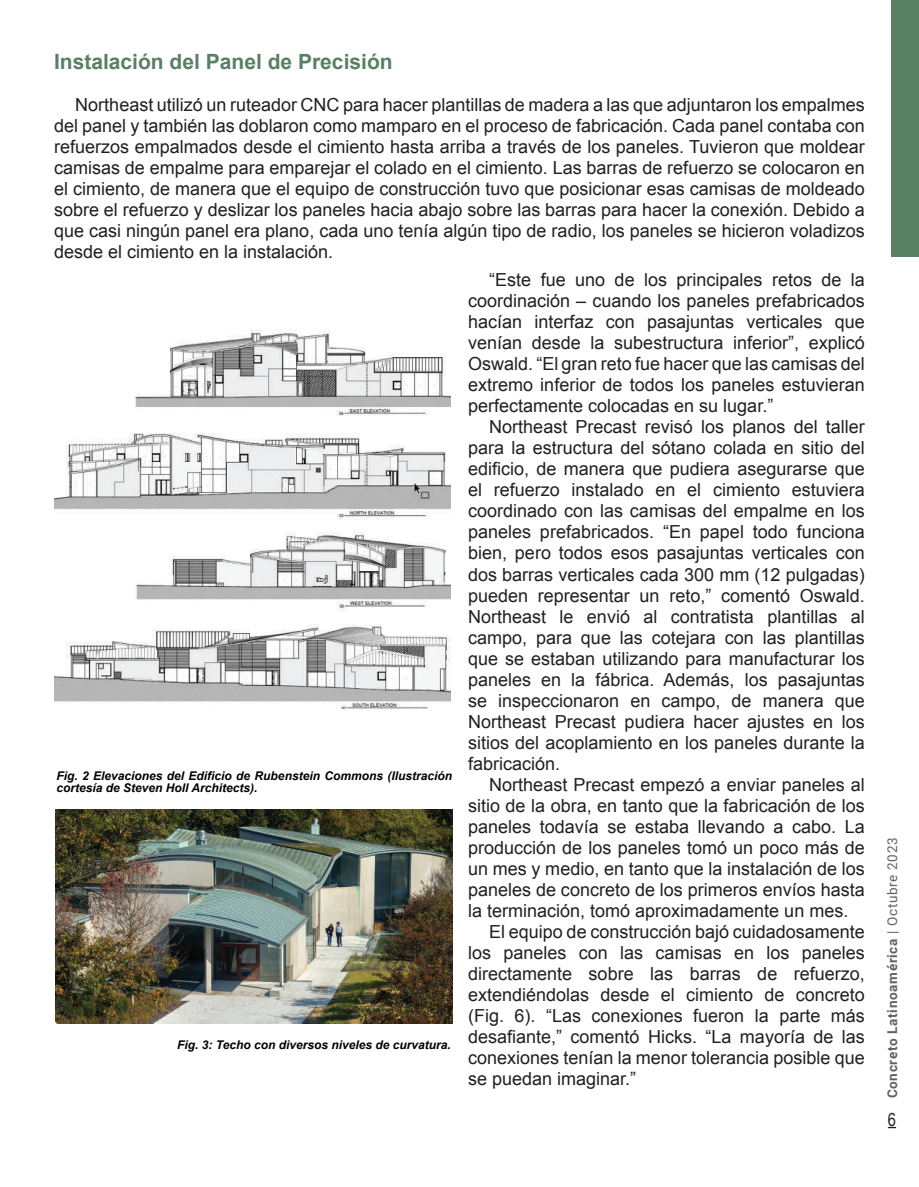
<style>
.page{position:relative;width:919px;height:1187px;background:#fff}
.page>*{position:absolute;margin:0;border:0;box-sizing:border-box;transform-origin:0 0}
.t1{font:700 21px "Arial";color:#597f65}
.t2{font:18px/21px "Arial";color:#231f20;text-align:justify}
.t3{font:18px "Arial Narrow";color:#231f20}
.t4{font:700 13.5px "Roboto";letter-spacing:.05em;color:#616164}
.t5{font:italic 700 12px/12px "Arial";color:#000001}
.s1{font-weight:400}
</style>
<div class="page">
<svg style="left:887px;top:1126px;width:9px;height:2px"></svg>
<div style="left:891px;top:0;width:27px;height:256px;background:#597f65"></div>
<img style="left:54px;top:329px;width:397px;height:379px">
<img style="left:55px;top:809px;width:397px;height:214px">
<p class="t1" style="left:54px;top:48px;width:340px">Instalación del Panel de Precisión</p>
<p class="t2" style="left:54px;top:95px;width:812px;text-indent:21px">Northeast utilizó un ruteador CNC para hacer plantillas de madera a las que adjuntaron los empalmes del panel y también las doblaron como mamparo en el proceso de fabricación. Cada panel contaba con refuerzos empalmados desde el cimiento hasta arriba a través de los paneles. Tuvieron que moldear camisas de empalme para emparejar el colado en el cimiento. Las barras de refuerzo se colocaron en el cimiento, de manera que el equipo de construcción tuvo que posicionar esas camisas de moldeado sobre el refuerzo y deslizar los paneles hacia abajo sobre las barras para hacer la conexión. Debido a que casi ningún panel era plano, cada uno tenía algún tipo de radio, los paneles se hicieron voladizos desde el cimiento en la instalación.</p>
<p class="t5" style="left:56px;top:770px;width:397px">Fig. 2 Elevaciones del Edificio de Rubenstein Commons (Ilustración cortesía de Steven Holl Architects).</p>
<p class="t5" style="left:177px;top:1039px;width:275px">Fig. 3: Techo con diversos niveles de curvatura.</p>
<p class="t2" style="left:468px;top:270px;width:398px;text-indent:21px">“Este fue uno de los principales retos de la coordinación – cuando los paneles prefabricados hacían interfaz con pasajuntas verticales que venían desde la subestructura inferior”, explicó Oswald. “El gran reto fue hacer que las camisas del extremo inferior de todos los paneles estuvieran perfectamente colocadas en su lugar.”</p>
<p class="t2" style="left:468px;top:417px;width:398px;text-indent:21px">Northeast Precast revisó los planos del taller para la estructura del sótano colada en sitio del edificio, de manera que pudiera asegurarse que el refuerzo instalado en el cimiento estuviera coordinado con las camisas del empalme en los paneles prefabricados. “En papel todo funciona bien, pero todos esos pasajuntas verticales con dos barras verticales cada 300 mm (12 pulgadas) pueden representar un reto,” comentó Oswald.<br>Northeast le envió al contratista plantillas al campo, para que las cotejara con las plantillas que se estaban utilizando para manufacturar los paneles en la fábrica. Además, los pasajuntas se inspeccionaron en campo, de manera que Northeast Precast pudiera hacer ajustes en los sitios del acoplamiento en los paneles durante la fabricación.</p>
<p class="t2" style="left:489px;top:774px;width:377px">Northeast Precast empezó a enviar paneles al</p>
<p class="t2" style="left:468px;top:795px;width:398px">sitio de la obra, en tanto que la fabricación de los</p>
<p class="t2" style="left:468px;top:816px;width:398px">paneles todavía se estaba llevando a cabo. La</p>
<p class="t2" style="left:468px;top:837px;width:398px">producción de los paneles tomó un poco más de</p>
<p class="t2" style="left:468px;top:858px;width:398px">un mes y medio, en tanto que la instalación de los</p>
<p class="t2" style="left:468px;top:879px;width:398px">paneles de concreto de los primeros envíos hasta</p>
<p class="t2" style="left:468px;top:900px;width:382px">la terminación, tomó aproximadamente un mes.</p>
<p class="t2" style="left:489px;top:921px;width:377px">El equipo de construcción bajó cuidadosamente</p>
<p class="t2" style="left:468px;top:942px;width:398px">los paneles con las camisas en los paneles</p>
<p class="t2" style="left:468px;top:963px;width:398px">directamente sobre las barras de refuerzo,</p>
<p class="t2" style="left:468px;top:984px;width:398px">extendiéndolas desde el cimiento de concreto</p>
<p class="t2" style="left:468px;top:1005px;width:398px">(Fig. 6). “Las conexiones fueron la parte más</p>
<p class="t2" style="left:468px;top:1026px;width:398px">desafiante,” comentó Hicks. “La mayoría de las</p>
<p class="t2" style="left:468px;top:1047px;width:398px">conexiones tenían la menor tolerancia posible que</p>
<p class="t2" style="left:468px;top:1068px;width:170px">se puedan imaginar.”</p>
<p class="t4" style="left:882px;top:1098px;width:262px;rotate:-90deg">Concreto Latinoamérica <span class="s1">| Octubre 2023</span></p>
<p class="t3" style="left:887px;top:1105px;width:10px">6</p>
</div>
